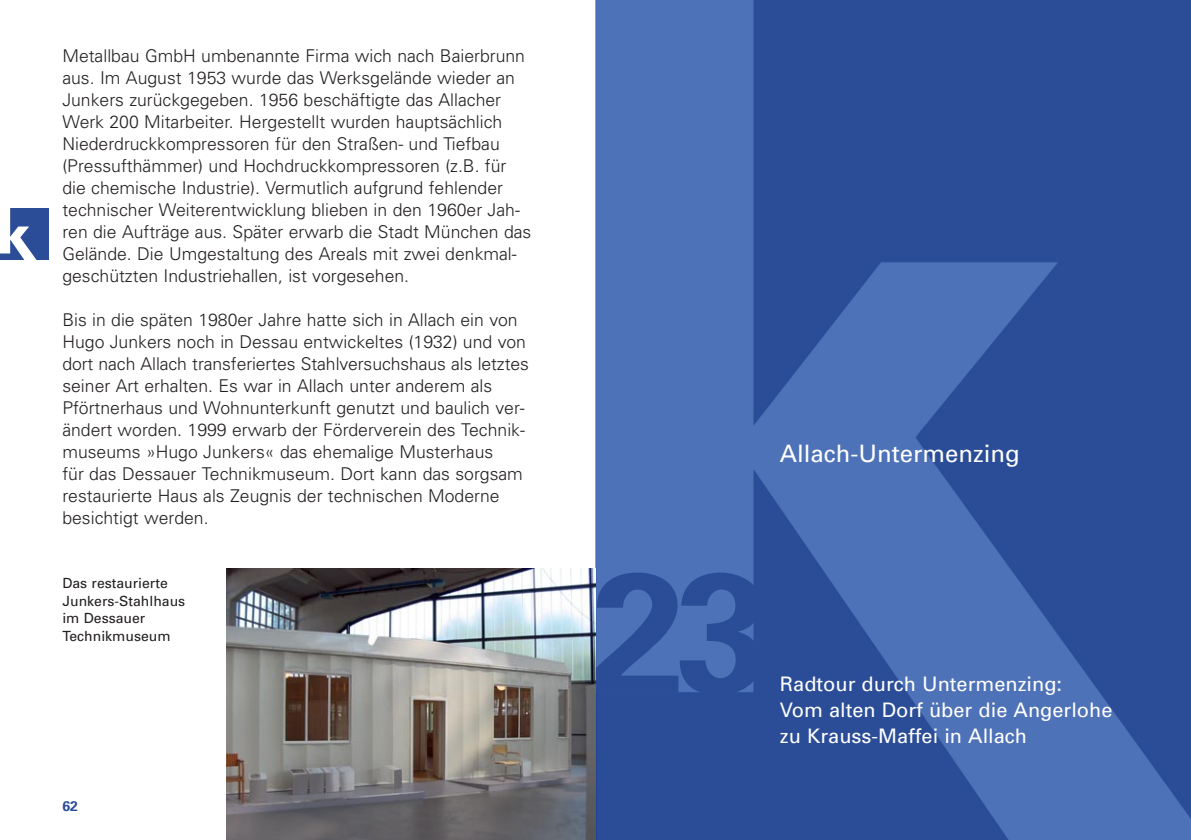
<style>
.page{position:relative;width:1191px;height:840px;background:#fff}
.page>*{position:absolute;margin:0;border:0;box-sizing:border-box;transform-origin:0 0}
.t1{font:700 169.6px "Univers";color:#2b4d98}
.t2{font:24px "Univers";color:#fff}
.t3{font:20px/26px "Univers";color:#fff}
.t4{font:300 17.6px/22px "Univers";color:#231f20}
.t5{font:14px/17.6px "Univers";color:#231f20}
.t6{font:700 14px "Univers";color:#2b4d98}
</style>
<div class="page">
<svg style="left:0;top:208px;width:48px;height:52px"></svg>
<img style="left:595px;top:0;width:596px;height:839px">
<img style="left:227px;top:568px;width:368px;height:271px">
<p class="t4" style="left:62px;top:46px;width:470px">Metallbau GmbH umbenannte Firma wich nach Baier brunn aus. Im August 1953 wurde das Werksgelände wieder an Junkers zurückgegeben. 1956 beschäftigte das Allacher Werk 200 Mitarbeiter. Hergestellt wurden hauptsächlich Nieder druckkompressoren für den Straßen- und Tiefbau (Press uft hämmer) und Hochdruckkompressoren (z.B. für die chemi sche Industrie). Vermutlich aufgrund fehlender technischer Weiterentwicklung blieben in den 1960er Jah - ren die Aufträge aus. Später erwarb die Stadt München das Gelände. Die Umgestaltung des Areals mit zwei denkmal&shy;geschützten Industriehallen, ist vorgesehen.</p>
<p class="t4" style="left:62px;top:310px;width:468px">Bis in die späten 1980er Jahre hatte sich in Allach ein von Hugo Junkers noch in Dessau entwickeltes (1932) und von dort nach Allach transferiertes Stahlversuchshaus als letztes seiner Art erhalten. Es war in Allach unter anderem als Pfört nerhaus und Wohnunterkunft genutzt und baulich ver&shy;ändert worden. 1999 erwarb der Förderverein des Technik - museums »Hugo Junkers« das ehemalige Musterhaus<br>für das Des sauer Technikmuseum. Dort kann das sorgsam restaurierte Haus als Zeugnis der technischen Moderne besichtigt werden.</p>
<p class="t5" style="left:62px;top:575px;width:124px">Das restaurierte<br>Junkers-Stahlhaus im Dessauer<br>Technikmuseum</p>
<p class="t6" style="left:62px;top:800px;width:17px">62</p>
<h2 class="t2" style="left:780px;top:444px;width:241px">Allach-Untermenzing</h2>
<h1 class="t1" style="left:591px;top:569px;width:181px">23</h1>
<p class="t3" style="left:780px;top:672px;width:334px">Radtour durch Untermenzing:<br>Vom alten Dorf über die Angerlohe zu Krauss-Maffei in Allach</p>
</div>
